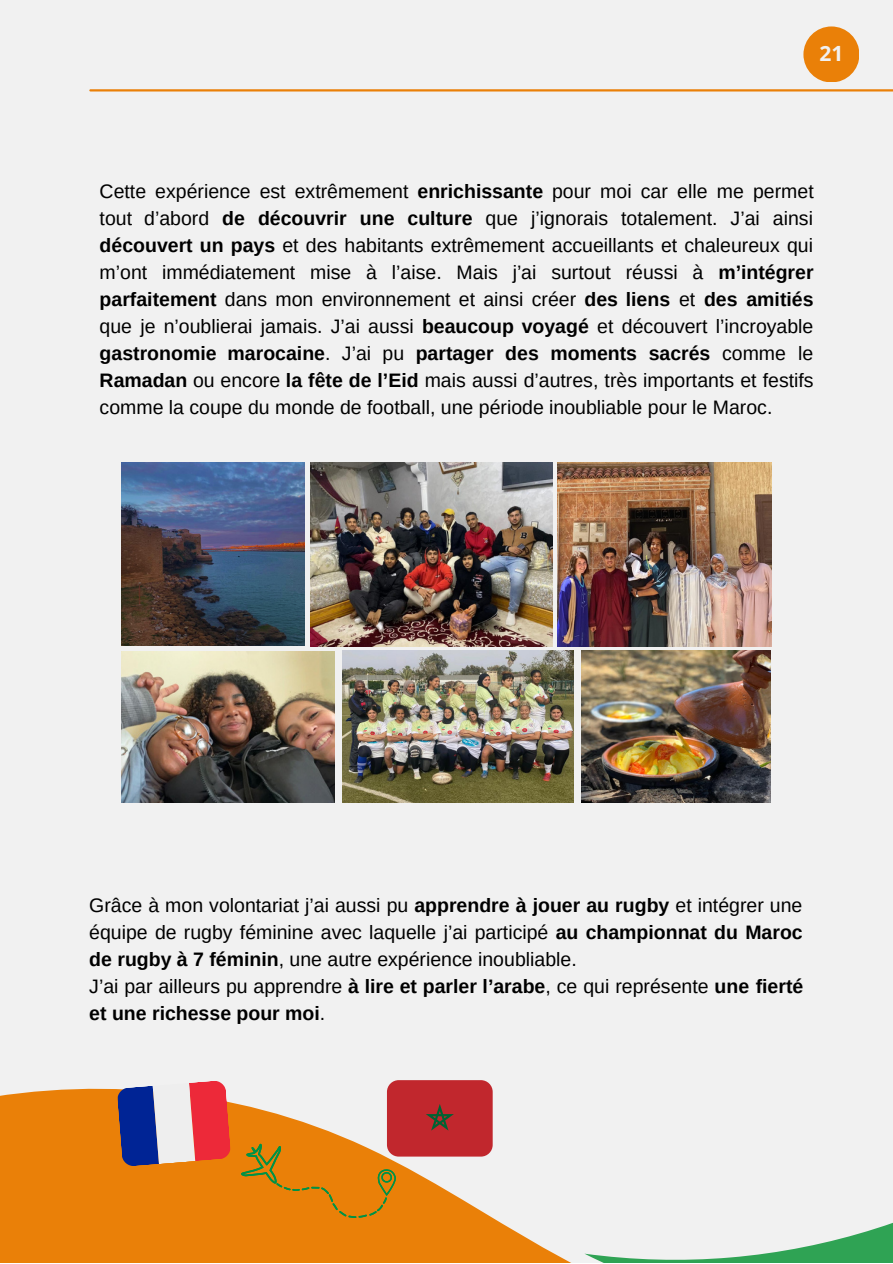
<style>
.page{position:relative;width:893px;height:1264px;background:#fff}
.page>*{position:absolute;margin:0;border:0;box-sizing:border-box;transform-origin:0 0}
.t1{font:700 21px "Open Sans";color:#f1f1f1}
.t2{font:19.5px/27px "Arimo";color:#000;text-align:justify}
.t3{font:700 19.5px/27px "Arimo";color:#000}
.s1{font-weight:700}
.s2{font-weight:400}
</style>
<div class="page">
<div style="left:0;top:0;width:892px;height:1262px;background:#f1f1f1"></div>
<hr style="left:90px;top:89px;width:802px;height:2px;background:#ea8008">
<div style="left:803px;top:26px;width:56px;height:56px;background:#ea8008;border-radius:50%"></div>
<img style="left:121px;top:462px;width:184px;height:183px">
<img style="left:310px;top:462px;width:242px;height:184px">
<img style="left:557px;top:462px;width:214px;height:184px">
<img style="left:582px;top:651px;width:188px;height:151px">
<img style="left:121px;top:651px;width:213px;height:151px">
<img style="left:342px;top:651px;width:232px;height:151px">
<svg style="left:0;top:1080px;width:570px;height:182px;fill:#ea8008"></svg>
<svg style="left:584px;top:1223px;width:308px;height:39px"></svg>
<svg style="left:116px;top:1080px;width:115px;height:86px"></svg>
<svg style="left:241px;top:1143px;width:155px;height:74px;background:#da8311"></svg>
<div style="left:387px;top:1080px;width:105px;height:76px;background:#c1272d;border-radius:12px"></div>
<svg style="left:426px;top:1104px;width:28px;height:26px"></svg>
<p class="t1" style="left:819px;top:39px;width:25px">02</p>
<p class="t1" style="left:819px;top:39px;width:25px">21</p>
<p class="t2" style="left:100px;top:177px;width:715px">Cette expérience est extrêmement <span class="s1">enrichissante</span> pour moi car elle me permet tout d’abord <span class="s1">de découvrir une culture</span> que j’ignorais totalement. J’ai ainsi <span class="s1">découvert un pays</span> et des habitants extrêmement accueillants et chaleureux qui m’ont immédiatement mise à l’aise. Mais j’ai surtout réussi à <span class="s1">m’intégrer parfaitement</span> dans mon environnement et ainsi créer <span class="s1">des liens</span> et <span class="s1">des amitiés </span>que je n’oublierai jamais. J’ai aussi <span class="s1">beaucoup voyagé</span> et découvert l’incroyable <span class="s1">gastronomie marocaine</span>. J’ai pu <span class="s1">partager des moments sacrés</span> comme le <span class="s1">Ramadan</span> ou encore <span class="s1">la fête de l’Eid</span> mais aussi d’autres, très importants et festifs comme la coupe du monde de football, une période inoubliable pour le Maroc.</p>
<p class="t2" style="left:89px;top:891px;width:715px">Grâce à mon volontariat j’ai aussi pu <span class="s1">apprendre à jouer au rugby</span> et intégrer une équipe de rugby féminine avec laquelle j’ai participé <span class="s1">au championnat du Maroc de rugby à 7 féminin</span>, une autre expérience inoubliable.</p>
<p class="t3" style="left:89px;top:972px;width:715px"><span class="s2">J’ai par ailleurs pu apprendre</span> à lire et parler l’arabe<span class="s2">, ce qui représente</span> une fierté et une richesse pour moi<span class="s2">.</span></p>
</div>
